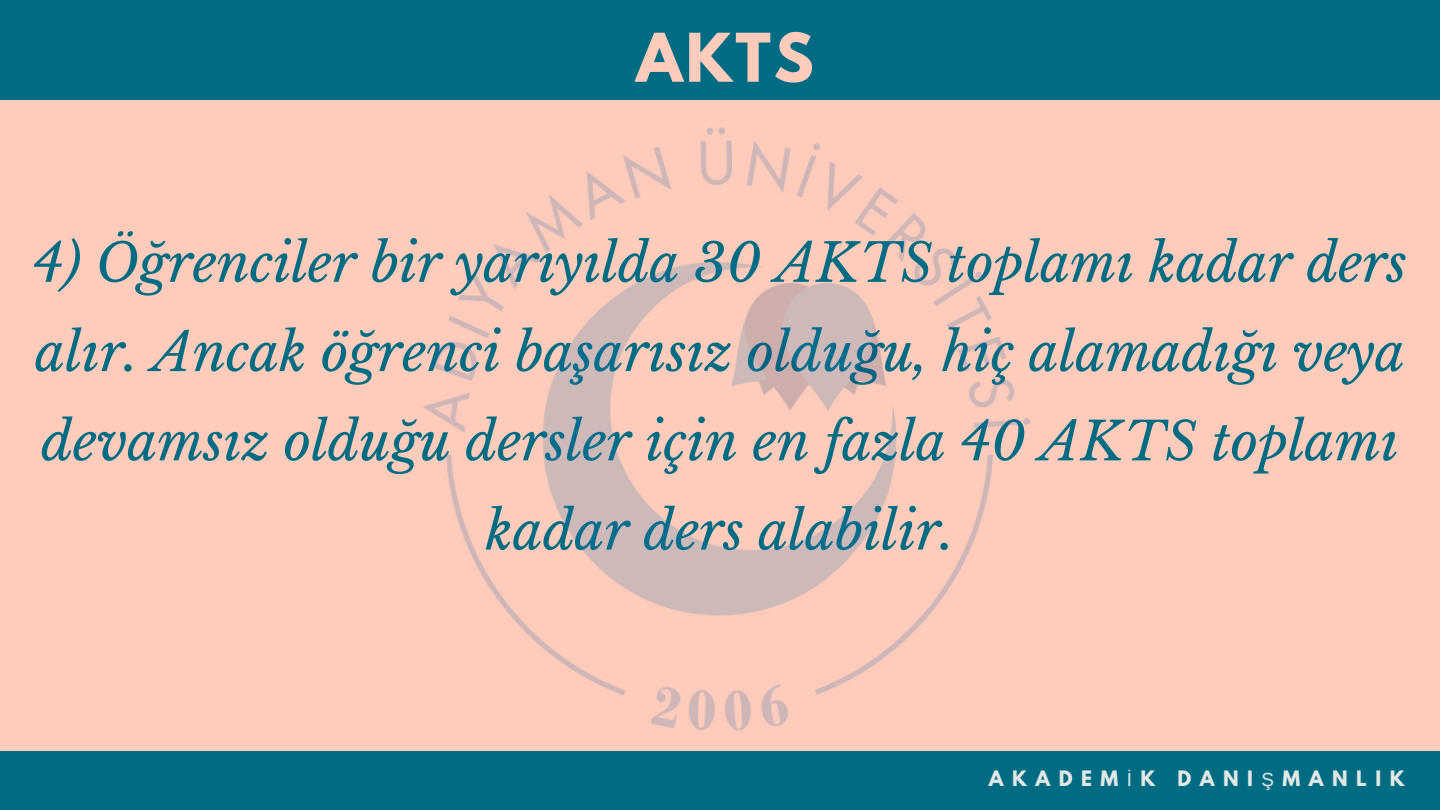
<style>
.page{position:relative;width:1440px;height:810px;background:#006c84}
.page>*{position:absolute;margin:0;border:0;box-sizing:border-box;transform-origin:0 0}
.t1{font:700 59.4px "League Spartan";color:#fcb}
.t2{font:italic 52.8px/89.2px "Libre Baskerville";color:#006c84;text-align:center}
.t3{font:700 18.9px "League Spartan";letter-spacing:.45em;color:#e2e8e4}
.s1{font-family:"Liberation Sans";font-weight:400}
</style>
<div class="page">
<div style="left:0;top:100px;width:1440px;height:654px;background:#fcb"></div>
<div style="left:0;top:752px;width:1440px;height:58px;background:#006c84"></div>
<img style="left:423px;top:127px;width:608px;height:604px">
<p class="t1" style="left:636px;top:28px;width:179px">AKTS</p>
<p class="t2" style="left:33px;top:219px;width:1375px">4) Öğrenciler bir yarıyılda 30 AKTS toplamı kadar ders alır. Ancak öğrenci başarısız olduğu, hiç alamadığı veya devamsız olduğu dersler için en fazla 40 AKTS toplamı kadar ders alabilir.</p>
<p class="t3" style="left:989px;top:769px;width:417px">AKADEM<span class="s1">İ</span>K DANI<span class="s1">Ş</span>MANLIK</p>
</div>
